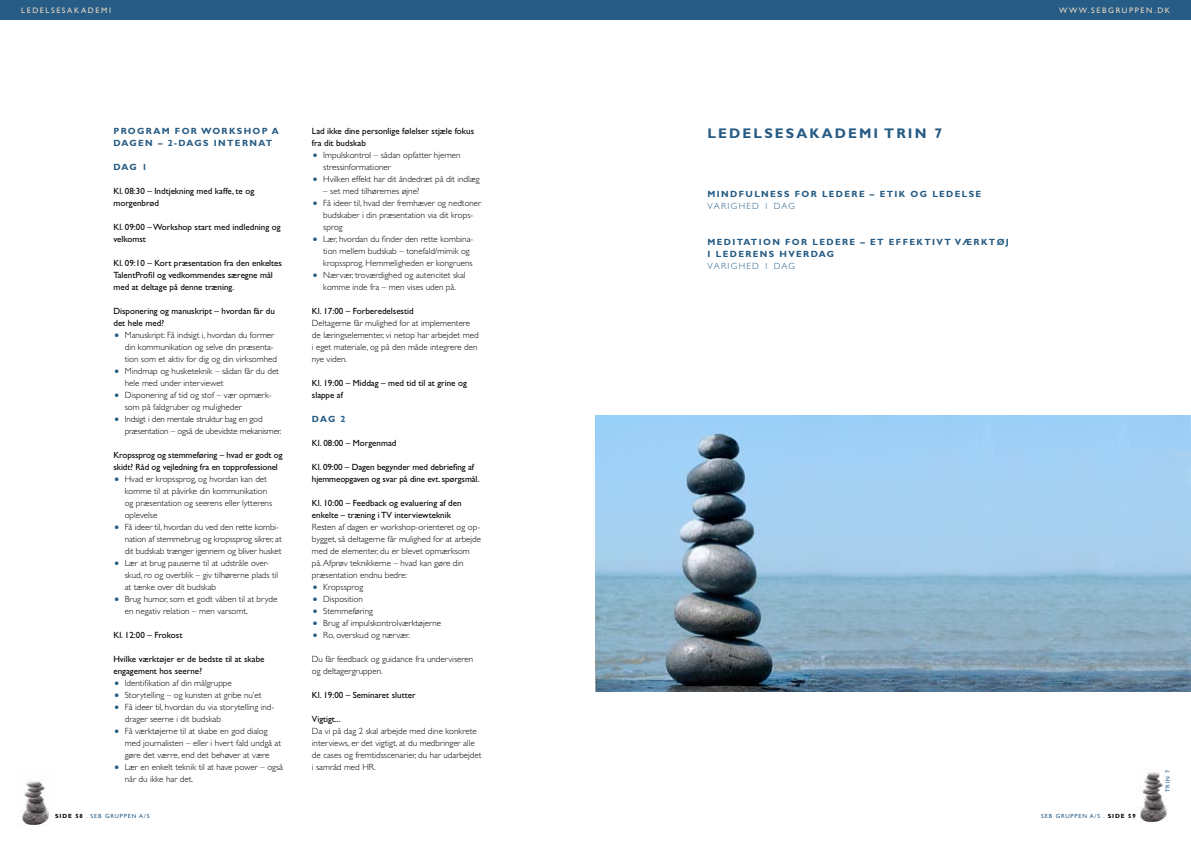
<style>
.page{position:relative;width:1191px;height:842px;background:#fff}
.page>*{position:absolute;margin:0;border:0;box-sizing:border-box;transform-origin:0 0}
.t1{font:700 14px "Gill Sans";letter-spacing:.15em;color:#265c85}
.t2{font:300 9px/12px "Gill Sans";color:#000}
.t3{font:9px/12px "Gill Sans";color:#000}
.t4{font:700 9px/12px "Gill Sans";letter-spacing:.15em;color:#265c85}
.t5{font:300 9px/12px "Gill Sans";letter-spacing:-.02em;color:#000}
.t6{font:300 9px "Gill Sans";color:#265c85}
.t7{font:8px "Gill Sans";letter-spacing:.2em;color:#ebdac4}
.t8{font:6px "Gill Sans";letter-spacing:.15em;color:#265c85}
.s1{color:#265c85}
.s2{font-weight:700;color:#000}
</style>
<div class="page">
<div style="left:587px;top:0;width:604px;height:20px;background:#265c85"></div>
<div style="left:0;top:0;width:595px;height:20px;background:#265c85"></div>
<img style="left:19px;top:781px;width:30px;height:44px">
<img style="left:1137px;top:772px;width:30px;height:50px">
<img style="left:595px;top:416px;width:596px;height:276px">
<p class="t7" style="left:21px;top:6px;width:91px">ledelsesakademi</p>
<p class="t7" style="left:1059px;top:6px;width:113px">www.sebgruppen.dk</p>
<p class="t4" style="left:113px;top:125px;width:167px">PROGRA M FOR WORKS HOP A<br>DAGEN – 2-DAGS INTERNAT</p>
<p class="t4" style="left:113px;top:161px;width:35px">DA G 1</p>
<p class="t3" style="left:113px;top:185px;width:142px">Kl. 08:30 – Indtjekning med kaffe, te og morgenbrød</p>
<p class="t3" style="left:113px;top:221px;width:169px">Kl. 09:00 – Workshop start med indledning og velkomst</p>
<p class="t3" style="left:113px;top:257px;width:170px">Kl. 09:10 – Kort præsentation fra den enkeltes<br>TalentProfil og vedkommendes særegne mål med at deltage på denne træning.</p>
<p class="t3" style="left:113px;top:305px;width:163px">Disponering og manuskript – hvordan får du det hele med?</p>
<p class="t2" style="left:125px;top:329px;width:154px;text-indent:-11px"><span class="s1">•●</span> Manuskript: Få indsigt i, hvordan du former din kommunikation og selve din præsenta&shy;tion som et aktiv for dig og din virksomhed</p>
<p class="t2" style="left:125px;top:365px;width:156px;text-indent:-11px"><span class="s1">•●</span> Mindmap og husketeknik – sådan får du det hele med under interviewet</p>
<p class="t2" style="left:125px;top:389px;width:148px;text-indent:-11px"><span class="s1">•●</span> Disponering af tid og stof – vær opmærk&shy;som på faldgruber og muligheder</p>
<p class="t5" style="left:125px;top:413px;width:158px;text-indent:-11px"><span class="s1">•●</span> Indsigt i den mentale struktur bag en god præsentation – også de ubevidste mekanismer.</p>
<p class="t3" style="left:113px;top:449px;width:171px">Kropssprog og stemmeføring – hvad er godt og skidt? Råd og vejledning fra en topprofessionel</p>
<p class="t2" style="left:125px;top:473px;width:149px;text-indent:-11px"><span class="s1">•●</span> Hvad er kropssprog, og hvordan kan det komme til at påvirke din kommunikation og præsentation og seerens eller lytterens oplevelse</p>
<p class="t2" style="left:125px;top:521px;width:158px;text-indent:-11px"><span class="s1">•●</span> Få ideer til, hvordan du ved den rette kombi&shy;nation af stemmebrug og kropssprog sikrer, at dit budskab trænger igennem og bliver husket</p>
<p class="t2" style="left:125px;top:557px;width:155px;text-indent:-11px"><span class="s1">•●</span> Lær at brug pauserne til at udstråle over&shy;skud, ro og overblik – giv tilhørerne plads til at tænke over dit budskab</p>
<p class="t2" style="left:125px;top:593px;width:154px;text-indent:-11px"><span class="s1">•●</span> Brug humor, som et godt våben til at bryde en negativ relation – men varsomt.</p>
<p class="t3" style="left:113px;top:629px;width:70px">Kl. 12:00 – Frokost</p>
<p class="t3" style="left:113px;top:653px;width:153px">Hvilke værktøjer er de bedste til at skabe engagement hos seerne?</p>
<p class="t2" style="left:113px;top:677px;width:120px"><span class="s1">•●</span> Identifikation af din målgruppe</p>
<p class="t2" style="left:113px;top:689px;width:149px"><span class="s1">•●</span> Storytelling – og kunsten at gribe nu’et</p>
<p class="t2" style="left:125px;top:701px;width:151px;text-indent:-11px"><span class="s1">•●</span> Få ideer til, hvordan du via storytelling ind&shy;drager seerne i dit budskab</p>
<p class="t2" style="left:125px;top:725px;width:158px;text-indent:-11px"><span class="s1">•●</span> Få værktøjerne til at skabe en god dialog med journalisten – eller i hvert fald undgå at gøre det værre, end det behøver at være</p>
<p class="t2" style="left:125px;top:761px;width:160px;text-indent:-11px"><span class="s1">•●</span> Lær en enkelt teknik til at have power – også når du ikke har det.</p>
<p class="t3" style="left:312px;top:125px;width:164px">Lad ikke dine personlige følelser stjæle fokus fra dit budskab</p>
<p class="t2" style="left:323px;top:149px;width:139px;text-indent:-11px"><span class="s1">•●</span> Impulskontrol – sådan opfatter hjernen stressinformationer</p>
<p class="t2" style="left:312px;top:173px;width:169px"><span class="s1">•●</span> Hvilken effekt har dit åndedræt på dit indlæg</p>
<p class="t2" style="left:323px;top:185px;width:98px">– set med tilhørernes øjne?</p>
<p class="t2" style="left:323px;top:197px;width:159px;text-indent:-11px"><span class="s1">•●</span> Få ideer til, hvad der fremhæver og nedtoner budskaber i din præsentation via dit krops&shy;sprog</p>
<p class="t2" style="left:323px;top:233px;width:152px;text-indent:-11px"><span class="s1">•●</span> Lær, hvordan du finder den rette kombina&shy;tion mellem budskab – tonefald/mimik og kropssprog. Hemmeligheden er kongruens</p>
<p class="t2" style="left:312px;top:269px;width:155px;text-align:center"><span class="s1">•●</span> Nærvær, troværdighed og autencitet skal komme inde fra – men vises uden på.</p>
<p class="t3" style="left:312px;top:305px;width:103px">Kl. 17:00 – Forberedelsestid</p>
<p class="t2" style="left:312px;top:317px;width:168px">Deltagerne får mulighed for at implementere de læringselementer, vi netop har arbejdet med i eget materiale, og på den måde integrere den nye viden.</p>
<p class="t3" style="left:312px;top:377px;width:156px">Kl. 19:00 – Middag – med tid til at grine og slappe af</p>
<p class="t4" style="left:312px;top:413px;width:35px">DA G 2</p>
<p class="t3" style="left:312px;top:437px;width:86px">Kl. 08:00 – Morgenmad</p>
<p class="t3" style="left:312px;top:461px;width:169px">Kl. 09:00 – Dagen begynder med debriefing af hjemmeopgaven og svar på dine evt. spørgsmål.</p>
<p class="t3" style="left:312px;top:497px;width:151px">Kl. 10:00 – Feedback og evaluering af den enkelte – træning i TV interviewteknik</p>
<p class="t2" style="left:312px;top:521px;width:171px">Resten af dagen er workshop-orienteret og op&shy;bygget, så deltagerne får mulighed for at arbejde med de elementer, du er blevet opmærksom på. Afprøv teknikkerne – hvad kan gøre din præsentation endnu bedre:</p>
<p class="t2" style="left:312px;top:581px;width:53px"><span class="s1">•●</span> Kropssprog</p>
<p class="t2" style="left:312px;top:593px;width:52px"><span class="s1">•●</span> Disposition</p>
<p class="t2" style="left:312px;top:605px;width:62px"><span class="s1">•●</span> Stemmeføring</p>
<p class="t2" style="left:312px;top:617px;width:131px"><span class="s1">•●</span> Brug af impulskontrolværktøjerne</p>
<p class="t2" style="left:312px;top:629px;width:100px"><span class="s1">•●</span> Ro, overskud og nærvær.</p>
<p class="t2" style="left:312px;top:653px;width:163px">Du får feedback og guidance fra underviseren og deltagergruppen.</p>
<p class="t3" style="left:312px;top:689px;width:105px">Kl. 19:00 – Seminaret slutter</p>
<p class="t3" style="left:312px;top:713px;width:30px">Vigtigt...</p>
<p class="t2" style="left:312px;top:725px;width:171px">Da vi på dag 2 skal arbejde med dine konkrete interviews, er det vigtigt, at du medbringer alle de cases og fremtidsscenarier, du har udarbejdet i samråd med HR.</p>
<h1 class="t1" style="left:707px;top:125px;width:236px">LEDELSESAKA DEMI TRIN 7</h1>
<p class="t4" style="left:707px;top:188px;width:77px">M INDFULNESS</p>
<p class="t4" style="left:794px;top:188px;width:188px">FOR LEDERE – ETIK OG LEDELSE</p>
<p class="t6" style="left:707px;top:201px;width:14px">Varighed</p>
<p class="t6" style="left:764px;top:201px;width:18px">1 dag</p>
<p class="t4" style="left:707px;top:236px;width:303px">M EDITATION FOR LEDERE – ET EFFEKTIVT VÆRKTØJ<br>I LEDERENS HVERDAG</p>
<p class="t6" style="left:707px;top:261px;width:14px">Varighed</p>
<p class="t6" style="left:764px;top:261px;width:18px">1 dag</p>
<p class="t8" style="left:1164px;top:792px;width:24px;rotate:-90deg">trin 7</p>
<p class="t8" style="left:55px;top:813px;width:96px"><span class="s2">SIDE 58</span> . SEB Gruppen A/S</p>
<p class="t8" style="left:1041px;top:813px;width:96px">SEB Gruppen A/S . <span class="s2">SIDE 59</span></p>
</div>
